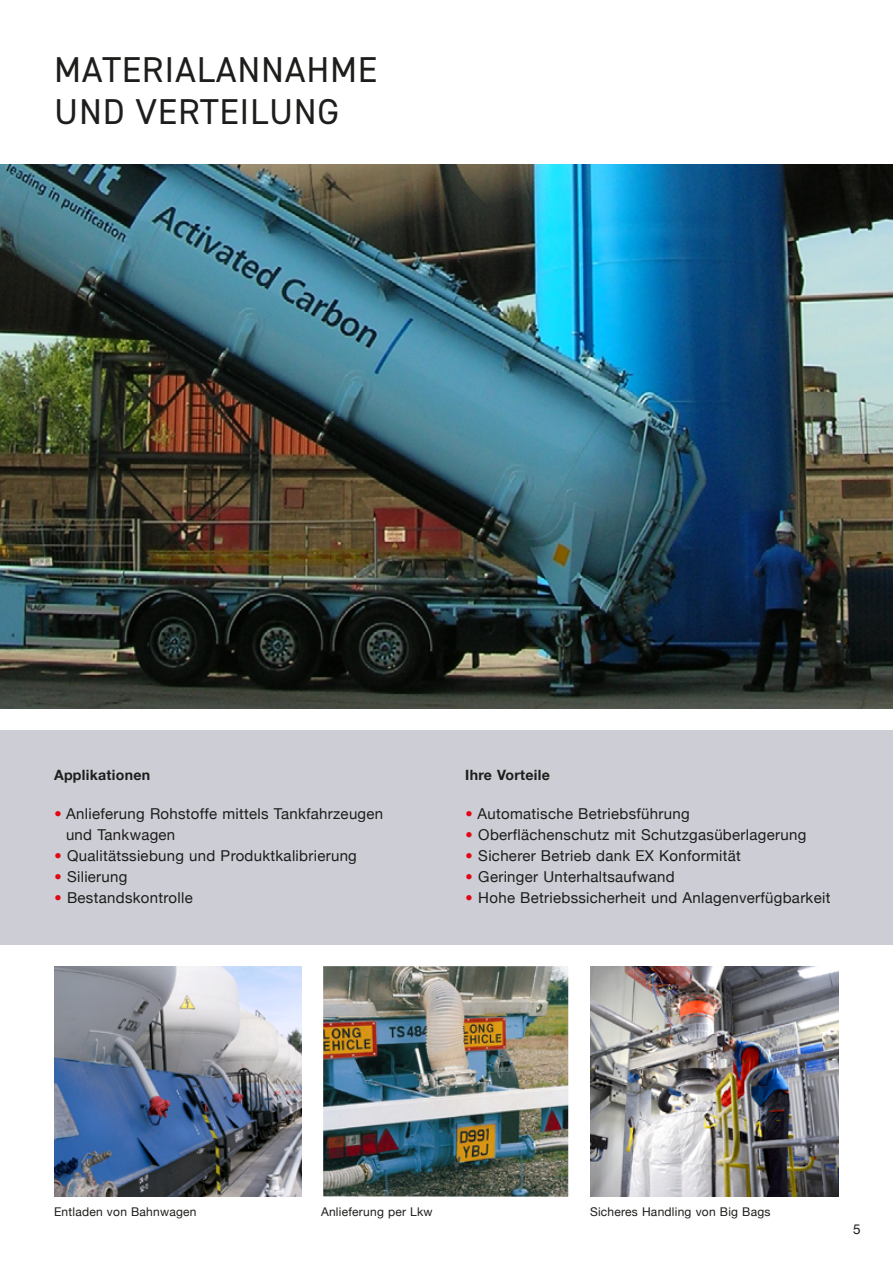
<style>
.page{position:relative;width:893px;height:1263px;background:#fff}
.page>*{position:absolute;margin:0;border:0;box-sizing:border-box;transform-origin:0 0}
.t1{font:36px/42px "DIN2014";letter-spacing:.02em;color:#1d1d1b}
.t2{font:15px/21px "Helvetica Neue";letter-spacing:.02em;color:#1d1d1b}
.t3{font:700 14.25px "Helvetica Neue";letter-spacing:.02em;color:#1d1d1b}
.t4{font:13.5px "Helvetica Neue";color:#1d1d1b}
.t5{font:12px "Helvetica Neue";letter-spacing:.02em;color:#1d1d1b}
.s1{font-family:"Meta Pro Norm";color:#e30613}
</style>
<div class="page">
<div style="left:0;top:730px;width:893px;height:215px;background:#cccdd5"></div>
<img style="left:0;top:165px;width:893px;height:543px">
<img style="left:323px;top:966px;width:245px;height:231px">
<img style="left:590px;top:966px;width:249px;height:231px">
<img style="left:54px;top:966px;width:248px;height:231px">
<h1 class="t1" style="left:54px;top:48px;width:325px">MATERIALANNAHME<br>UND VERTEILUNG</h1>
<p class="t3" style="left:54px;top:764px;width:98px">Applikationen</p>
<p class="t2" style="left:66px;top:804px;width:319px;text-indent:-12px"><span class="s1">•</span> Anlieferung Rohstoffe mittels Tankfahrzeugen und Tankwagen</p>
<p class="t2" style="left:54px;top:846px;width:304px"><span class="s1">•</span> Qualitätssiebung und Produktkalibrierung</p>
<p class="t2" style="left:54px;top:867px;width:75px"><span class="s1">•</span> Silierung</p>
<p class="t2" style="left:54px;top:888px;width:140px"><span class="s1">•</span> Bestandskontrolle</p>
<p class="t3" style="left:465px;top:764px;width:86px">Ihre Vorteile</p>
<p class="t2" style="left:465px;top:804px;width:226px"><span class="s1">•</span> Automatische Betriebsführung</p>
<p class="t2" style="left:465px;top:825px;width:342px"><span class="s1">•</span> Oberflächenschutz mit Schutzgasüberlagerung</p>
<p class="t2" style="left:465px;top:846px;width:277px"><span class="s1">•</span> Sicherer Betrieb dank EX Konformität</p>
<p class="t2" style="left:465px;top:867px;width:211px"><span class="s1">•</span> Geringer Unterhaltsaufwand</p>
<p class="t2" style="left:465px;top:888px;width:367px"><span class="s1">•</span> Hohe Betriebssicherheit und Anlagenverfügbarkeit</p>
<p class="t5" style="left:54px;top:1203px;width:144px">Entladen von Bahnwagen</p>
<p class="t5" style="left:321px;top:1203px;width:113px">Anlieferung per Lkw</p>
<p class="t5" style="left:590px;top:1203px;width:182px">Sicheres Handling von Big Bags</p>
<p class="t4" style="left:853px;top:1219px;width:9px">5</p>
</div>
